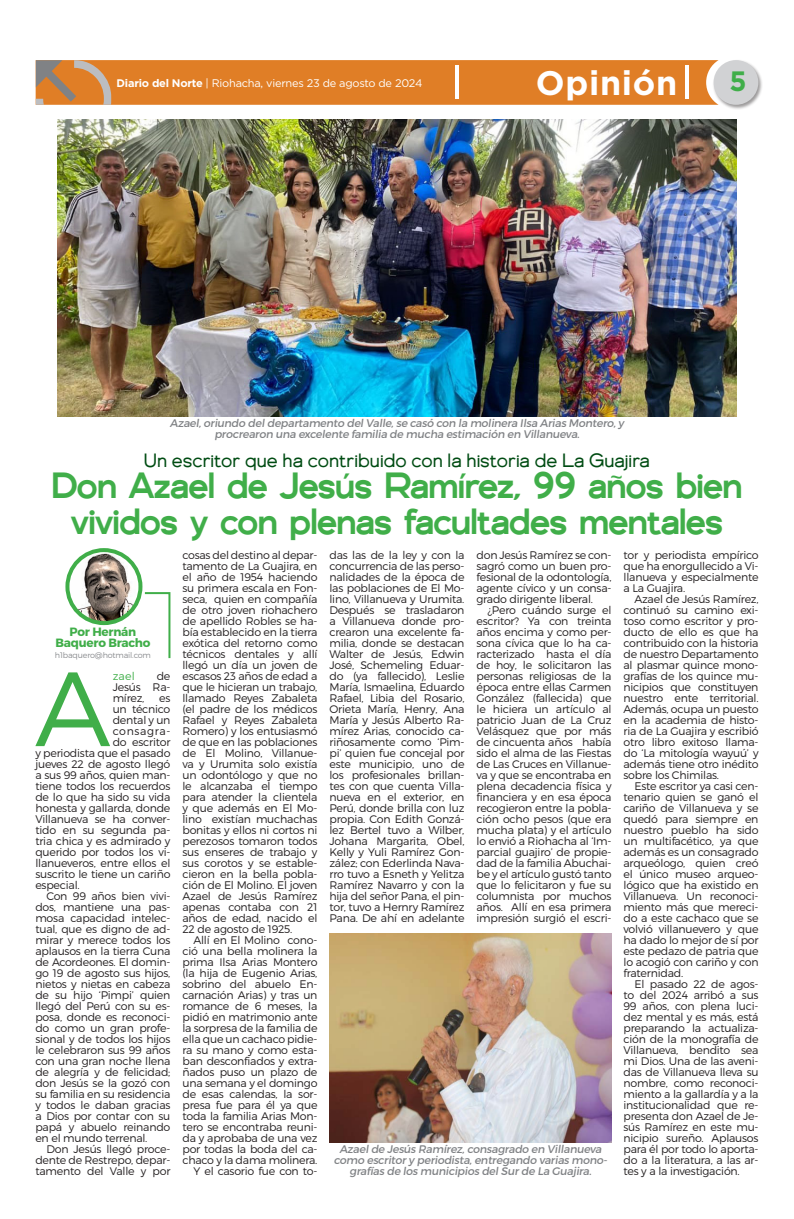
<style>
.page{position:relative;width:794px;height:1219px;background:#fff}
.page>*{position:absolute;margin:0;border:0;box-sizing:border-box;transform-origin:0 0}
.Capitular{font:105.3px "Trueno Lt";color:#40ae49}
.Título_medio_34pt{font:500 36px/36px "Genova";letter-spacing:-.02em;color:#40ae49;text-align:center}
.Capitular-2{font:700 34px "Gotham";letter-spacing:.02em;color:#fff}
.Capitular-3{font:700 28px "Gotham";color:#40ae49}
.Antetitulo{font:19px "Genova";color:#004c13}
.Pie_de_foto_Carita{font:12px/11px "Trueno Bd";letter-spacing:-.02em;color:#40ae49;text-align:center}
.Texto{font:11px/11px "Trueno Lt";letter-spacing:-.02em;color:#231f20;text-align:justify}
.Capitular-4{font:11px/11px "Trueno Lt";letter-spacing:-.02em;color:#231f20;text-align:justify}
.Pié_de_foto{font:11px/11px "Trueno Rg It";letter-spacing:-.02em;color:#808285;text-align:center}
.Texto-2{font:11px "Gotham";letter-spacing:-.02em;color:#fff}
.Capitular-5{font:11px "Trueno Lt";letter-spacing:.06em;color:#231f20}
.Capitular-6{font:11px "Trueno Lt";color:#40ae49}
.Pié_de_foto-2{font:8px "Trueno Lt";letter-spacing:-.02em;color:#8a8c8f}
.s1{font-weight:700}
</style>
<div class="page">
<svg style="left:36px;top:60px;width:676px;height:45px;background:#dd802d"></svg>
<div style="left:712px;top:59px;width:51px;height:51px;background:#231f20;opacity:.45"></div>
<div style="left:713px;top:60px;width:45px;height:45px;background:#d1d2d4;border-radius:50%"></div>
<hr style="left:685px;top:66px;width:3px;height:33px;background:#fff">
<hr style="left:456px;top:66px;width:3px;height:33px;background:#fff">
<img style="left:57px;top:119px;width:679px;height:297px">
<img style="left:67px;top:550px;width:73px;height:73px;border-radius:36px">
<div style="left:65px;top:548px;width:77px;height:77px;border:4px solid #40ae49;border-radius:50%"></div>
<svg style="left:144px;top:592px;width:27px;height:67px"></svg>
<img style="left:329px;top:933px;width:282px;height:209px">
<p class="Capitular-2" style="left:536px;top:61px;width:143px">Opinión</p>
<p class="Texto-2" style="left:117px;top:76px;width:307px"><span class="s1">Diario del Norte</span> | Riohacha, viernes 23 de agosto de 2024</p>
<p class="Capitular-3" style="left:729px;top:62px;width:19px">5</p>
<p class="Pié_de_foto" style="left:170px;top:418px;width:456px">Azael, oriundo del departamento del Valle, se casó con la molinera Ilsa Arias Montero, y procrearon una excelente familia de mucha estimación en Villanueva.</p>
<p class="Título_medio_34pt" style="left:52px;top:468px;width:692px">Don Azael de Jesús Ramírez, 99 años bien vividos y con plenas facultades mentales</p>
<p class="Antetitulo" style="left:144px;top:449px;width:508px">Un escritor que ha contribuido con la historia de La Guajira</p>
<p class="Pie_de_foto_Carita" style="left:55px;top:626px;width:96px">Por Hernán<br>Baquero Bracho</p>
<p class="Pié_de_foto-2" style="left:55px;top:650px;width:98px">h1baquero@hotmail.com</p>
<p class="Capitular" style="left:35px;top:644px;width:77px">A</p>
<p class="Capitular-6" style="left:113px;top:669px;width:24px">zael</p>
<p class="Capitular-4" style="left:113px;top:670px;width:59px;text-indent:44px">de Jesús Ra&shy;mírez,</p>
<p class="Capitular-4" style="left:159px;top:692px;width:13px">es</p>
<p class="Capitular-4" style="left:113px;top:703px;width:59px">un técnico</p>
<p class="Capitular-4" style="left:113px;top:714px;width:59px">dental y un</p>
<p class="Capitular-5" style="left:113px;top:724px;width:59px">consagra-</p>
<p class="Capitular-4" style="left:113px;top:736px;width:59px">do escritor</p>
<p class="Capitular-4" style="left:35px;top:747px;width:137px">y periodista que el pasado</p>
<p class="Capitular-4" style="left:35px;top:758px;width:137px">jueves 22 de agosto llegó</p>
<p class="Capitular-4" style="left:35px;top:769px;width:137px">a sus 99 años, quien man-</p>
<p class="Capitular-4" style="left:35px;top:780px;width:137px">tiene todos los recuerdos</p>
<p class="Capitular-4" style="left:35px;top:791px;width:137px">de lo que ha sido su vida</p>
<p class="Capitular-4" style="left:35px;top:802px;width:137px">honesta y gallarda, donde</p>
<p class="Capitular-4" style="left:35px;top:813px;width:137px">Villanueva se ha conver-</p>
<p class="Capitular-4" style="left:35px;top:824px;width:137px">tido en su segunda pa-</p>
<p class="Capitular-4" style="left:35px;top:835px;width:137px">tria chica y es admirado y</p>
<p class="Capitular-4" style="left:35px;top:846px;width:137px">querido por todos los vi-</p>
<p class="Capitular-4" style="left:35px;top:857px;width:137px">llanueveros, entre ellos el</p>
<p class="Capitular-4" style="left:35px;top:868px;width:137px">suscrito le tiene un cariño</p>
<p class="Capitular-4" style="left:35px;top:879px;width:46px">especial.</p>
<p class="Texto" style="left:35px;top:890px;width:137px;text-indent:11px">Con 99 años bien vivi&shy;dos, mantiene una pas&shy;mosa capacidad intelec&shy;tual, que es digno de ad&shy;mirar y merece todos los aplausos en la tierra Cuna de Acordeones. El domin&shy;go 19 de agosto sus hijos, nietos y nietas en cabeza de su hijo ‘Pimpi’ quien llegó del Perú con su es&shy;posa, donde es reconoci&shy;do como un gran profe&shy;sional y de todos los hijos le celebraron sus 99 años con una gran noche llena de alegría y de felicidad; don Jesús se la gozó con su familia en su residencia y todos le daban gracias a Dios por contar con su papá y abuelo reinando en el mundo terrenal.</p>
<p class="Texto" style="left:35px;top:1143px;width:137px;text-indent:11px">Don Jesús llegó proce&shy;dente de Restrepo, depar&shy;tamento del Valle y por</p>
<p class="Texto" style="left:182px;top:549px;width:136px">cosas del destino al depar&shy;tamento de La Guajira, en el año de 1954 haciendo su primera escala en Fon&shy;seca, quien en compañía de otro joven riohachero de apellido Robles se ha&shy;bía establecido en la tierra exótica del retorno como técnicos dentales y allí llegó un día un joven de escasos 23 años de edad a que le hicieran un trabajo, llamado Reyes Zabaleta (el padre de los médicos Rafael y Reyes Zabaleta Romero) y los entusiasmó de que en las poblaciones de El Molino, Villanue&shy;va y Urumita solo existía un odontólogo y que no le alcanzaba el tiempo para atender la clientela y que además en El Mo&shy;lino existían muchachas bonitas y ellos ni cortos ni perezosos tomaron todos sus enseres de trabajo y sus corotos y se estable&shy;cieron en la bella pobla&shy;ción de El Molino. El joven Azael de Jesús Ramírez apenas contaba con 21 años de edad, nacido el 22 de agosto de 1925.</p>
<p class="Texto" style="left:182px;top:934px;width:136px;text-indent:11px">Allí en El Molino cono&shy;ció una bella molinera la prima Ilsa Arias Montero (la hija de Eugenio Arias, sobrino del abuelo En&shy;carnación Arias) y tras un romance de 6 meses, la pidió en matrimonio ante la sorpresa de la familia de ella que un cachaco pidie&shy;ra su mano y como esta&shy;ban desconfiados y extra&shy;ñados puso un plazo de una semana y el domingo de esas calendas, la sor&shy;presa fue para él ya que toda la familia Arias Mon&shy;tero se encontraba reuni&shy;da y aprobaba de una vez por todas la boda del ca&shy;chaco y la dama molinera.</p>
<p class="Texto" style="left:193px;top:1165px;width:125px">Y el casorio fue con to-</p>
<p class="Texto" style="left:329px;top:549px;width:136px">das las de la ley y con la concurrencia de las perso&shy;nalidades de la época de las poblaciones de El Mo&shy;lino, Villanueva y Urumita.<br>Después se trasladaron a Villanueva donde pro&shy;crearon una excelente fa&shy;milia, donde se destacan Walter de Jesús, Edwin José, Schemeling Eduar&shy;do (ya fallecido), Leslie María, Ismaelina, Eduardo Rafael, Libia del Rosario, Orieta María, Henry, Ana María y Jesús Alberto Ra&shy;mírez Arias, conocido ca&shy;riñosamente como ‘Pim&shy;pi’ quien fue concejal por este municipio, uno de los profesionales brillan&shy;tes con que cuenta Villa&shy;nueva en el exterior, en Perú, donde brilla con luz propia. Con Edith Gonzá&shy;lez Bertel tuvo a Wilber, Johana Margarita, Obel, Kelly y Yuli Ramírez Gon&shy;zález; con Ederlinda Nava&shy;rro tuvo a Esneth y Yelitza Ramírez Navarro y con la hija del señor Pana, el pin&shy;tor, tuvo a Hernry Ramírez Pana. De ahí en adelante</p>
<p class="Texto" style="left:476px;top:549px;width:136px">don Jesús Ramírez se con&shy;sagró como un buen pro&shy;fesional de la odontología, agente cívico y un consa&shy;grado dirigente liberal.</p>
<p class="Texto" style="left:476px;top:604px;width:136px;text-indent:11px">¿Pero cuándo surge el escritor? Ya con treinta años encima y como per&shy;sona cívica que lo ha ca&shy;racterizado hasta el día de hoy, le solicitaron las personas religiosas de la época entre ellas Carmen González (fallecida) que le hiciera un artículo al patricio Juan de La Cruz Velásquez que por más de cincuenta años había sido el alma de las Fiestas de Las Cruces en Villanue&shy;va y que se encontraba en plena decadencia física y financiera y en esa época recogieron entre la pobla&shy;ción ocho pesos (que era mucha plata) y el artículo lo envió a Riohacha al ‘Im&shy;parcial guajiro’ de propie&shy;dad de la familia Abuchai&shy;be y el artículo gustó tanto que lo felicitaron y fue su columnista por muchos años. Allí en esa primera impresión surgió el escri-</p>
<p class="Pié_de_foto" style="left:334px;top:1144px;width:275px">Azael de Jesús Ramírez, consagrado en Villanueva como escritor y periodista, entregando varias mono&shy;grafías de los municipios del Sur de La Guajira.</p>
<p class="Texto" style="left:623px;top:549px;width:136px">tor y periodista empírico que ha enorgullecido a Vi&shy;llanueva y especialmente a La Guajira.</p>
<p class="Texto" style="left:623px;top:593px;width:136px;text-indent:11px">Azael de Jesús Ramírez, continuó su camino exi&shy;toso como escritor y pro&shy;ducto de ello es que ha contribuido con la historia de nuestro Departamento al plasmar quince mono&shy;grafías de los quince mu&shy;nicipios que constituyen nuestro ente territorial.<br>Además, ocupa un puesto en la academia de histo&shy;ria de La Guajira y escribió otro libro exitoso llama&shy;do ‘La mitología wayuú’ y además tiene otro inédito sobre los Chimilas.</p>
<p class="Texto" style="left:623px;top:780px;width:136px;text-indent:11px">Este escritor ya casi cen&shy;tenario quien se ganó el cariño de Villanueva y se quedó para siempre en nuestro pueblo ha sido un multifacético, ya que además es un consagrado arqueólogo, quien creó el único museo arqueo&shy;lógico que ha existido en Villanueva. Un reconoci&shy;miento más que mereci&shy;do a este cachaco que se volvió villanuevero y que ha dado lo mejor de sí por este pedazo de patria que lo acogió con cariño y con fraternidad.</p>
<p class="Texto" style="left:623px;top:978px;width:136px;text-indent:11px">El pasado 22 de agos&shy;to del 2024 arribó a sus 99 años, con plena luci&shy;dez mental y es más, está preparando la actualiza&shy;ción de la monografía de Villanueva, bendito sea mi Dios. Una de las aveni&shy;das de Villanueva lleva su nombre, como reconoci&shy;miento a la gallardía y a la institucionalidad que re&shy;presenta don Azael de Je&shy;sús Ramírez en este mu&shy;nicipio sureño. Aplausos para él por todo lo aporta&shy;do a la literatura, a las ar&shy;tes y a la investigación.</p>
</div>
